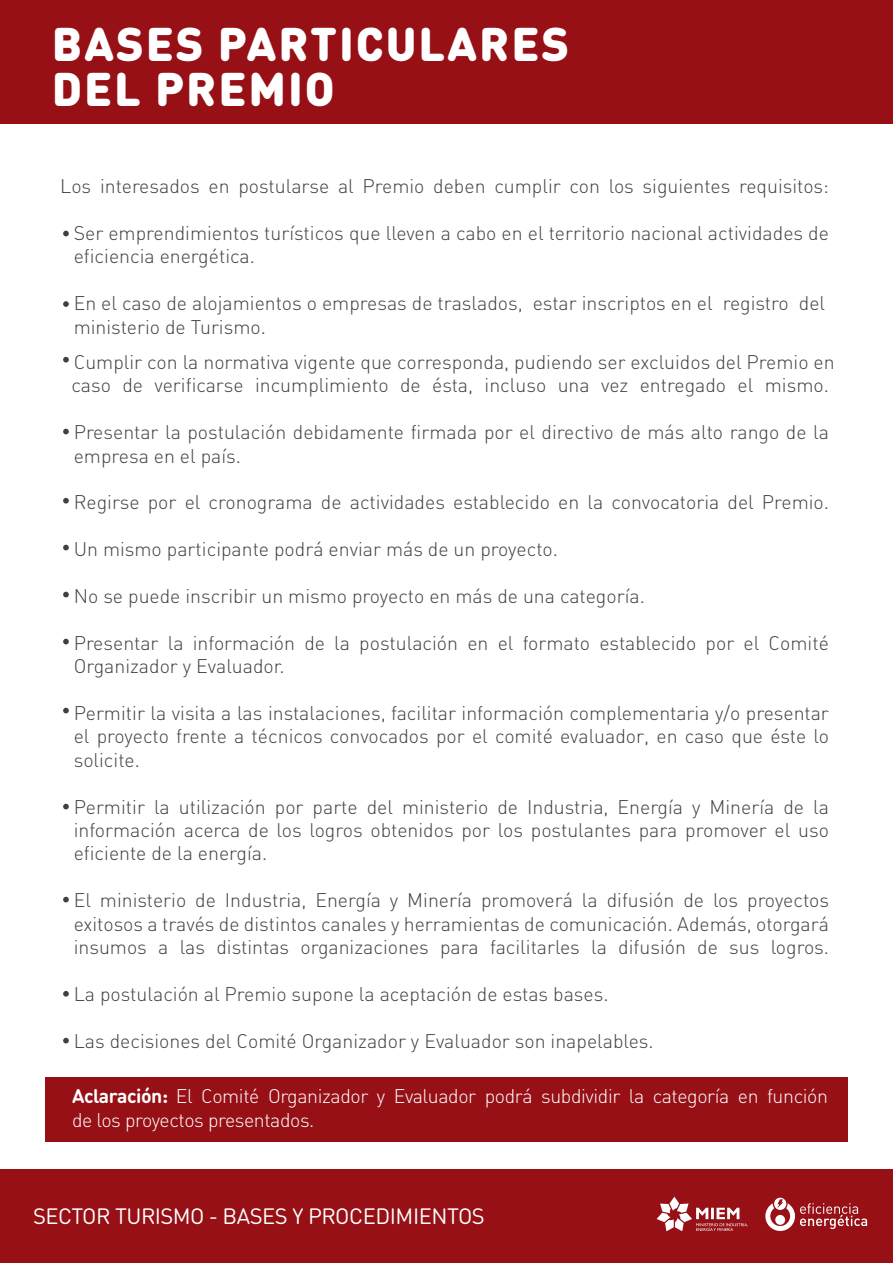
<style>
.page{position:relative;width:893px;height:1263px;background:#fff}
.page>*{position:absolute;margin:0;border:0;box-sizing:border-box;transform-origin:0 0}
.t1{font:900 46.65px/44.2px "DIN Round Pro";letter-spacing:.04em;color:#fff}
.t2{font:21.9px "DIN Round Pro";letter-spacing:-.02em;color:#fff}
.t3{font:19.5px/23.4px "DIN Light Alternate";color:#433f40}
.t4{font:19.5px/23.4px "DIN Light Alternate";letter-spacing:-.02em;color:#fff}
.s1{font-family:"DIN Round Pro";font-weight:700}
</style>
<div class="page">
<div style="left:0;top:0;width:893px;height:123px;background:#961016"></div>
<div style="left:1px;top:1170px;width:892px;height:93px;background:#961016"></div>
<div style="left:45px;top:1077px;width:803px;height:65px;background:#961016"></div>
<svg style="left:63px;top:231px;width:6px;height:5px"></svg>
<svg style="left:63px;top:301px;width:6px;height:6px"></svg>
<svg style="left:63px;top:357px;width:6px;height:6px"></svg>
<svg style="left:63px;top:429px;width:6px;height:5px"></svg>
<svg style="left:63px;top:498px;width:6px;height:6px"></svg>
<svg style="left:63px;top:545px;width:6px;height:5px"></svg>
<svg style="left:63px;top:592px;width:6px;height:5px"></svg>
<svg style="left:63px;top:639px;width:6px;height:5px"></svg>
<svg style="left:63px;top:708px;width:6px;height:5px"></svg>
<svg style="left:63px;top:804px;width:6px;height:5px"></svg>
<svg style="left:63px;top:897px;width:6px;height:5px"></svg>
<svg style="left:63px;top:991px;width:6px;height:5px"></svg>
<svg style="left:63px;top:1038px;width:6px;height:5px"></svg>
<svg style="left:657px;top:1197px;width:91px;height:34px"></svg>
<div style="left:774px;top:1198px;width:12px;height:12px;background:#fff;border-radius:50%"></div>
<svg style="left:765px;top:1199px;width:102px;height:32px"></svg>
<h1 class="t1" style="left:52px;top:20px;width:519px">BASES PARTICULARES<br>DEL PREMIO</h1>
<p class="t3" style="left:60px;top:174px;width:770px">Los interesados en postularse al Premio deben cumplir con los siguientes requisitos:</p>
<p class="t3" style="left:74px;top:221px;width:757px">Ser emprendimientos turísticos que lleven a cabo en el territorio nacional actividades de eficiencia energética.</p>
<p class="t3" style="left:74px;top:291px;width:753px">En el caso de alojamientos o empresas de traslados, estar inscriptos en el registro del ministerio de Turismo.</p>
<p class="t3" style="left:72px;top:350px;width:764px">Cumplir con la normativa vigente que corresponda, pudiendo ser excluidos del Premio en caso de verificarse incumplimiento de ésta, incluso una vez entregado el mismo.</p>
<p class="t3" style="left:74px;top:420px;width:757px">Presentar la postulación debidamente firmada por el directivo de más alto rango de la empresa en el país.</p>
<p class="t3" style="left:74px;top:490px;width:757px">Regirse por el cronograma de actividades establecido en la convocatoria del Premio.</p>
<p class="t3" style="left:74px;top:537px;width:486px">Un mismo participante podrá enviar más de un proyecto.</p>
<p class="t3" style="left:74px;top:584px;width:573px">No se puede inscribir un mismo proyecto en más de una categoría.</p>
<p class="t3" style="left:74px;top:631px;width:757px">Presentar la información de la postulación en el formato establecido por el Comité<br>Organizador y Evaluador.</p>
<p class="t3" style="left:74px;top:701px;width:757px;text-align:justify">Permitir la visita a las instalaciones, facilitar información complementaria y/o presentar el proyecto frente a técnicos convocados por el comité evaluador, en caso que éste lo solicite.</p>
<p class="t3" style="left:74px;top:795px;width:757px;text-align:justify">Permitir la utilización por parte del ministerio de Industria, Energía y Minería de la información acerca de los logros obtenidos por los postulantes para promover el uso eficiente de la energía.</p>
<p class="t3" style="left:74px;top:888px;width:757px;text-align:justify">El ministerio de Industria, Energía y Minería promoverá la difusión de los proyectos exitosos a través de distintos canales y herramientas de comunicación. Además, otorgará insumos a las distintas organizaciones para facilitarles la difusión de sus logros.</p>
<p class="t3" style="left:74px;top:982px;width:536px">La postulación al Premio supone la aceptación de estas bases.</p>
<p class="t3" style="left:74px;top:1029px;width:581px">Las decisiones del Comité Organizador y Evaluador son inapelables.</p>
<p class="t4" style="left:72px;top:1084px;width:757px"><span class="s1">Aclaración:</span> El Comité Organizador y Evaluador podrá subdividir la categoría en función de los proyectos presentados.</p>
<p class="t2" style="left:33px;top:1201px;width:453px">SECTOR TURISMO - BASES Y PROCEDIMIENTOS</p>
</div>
